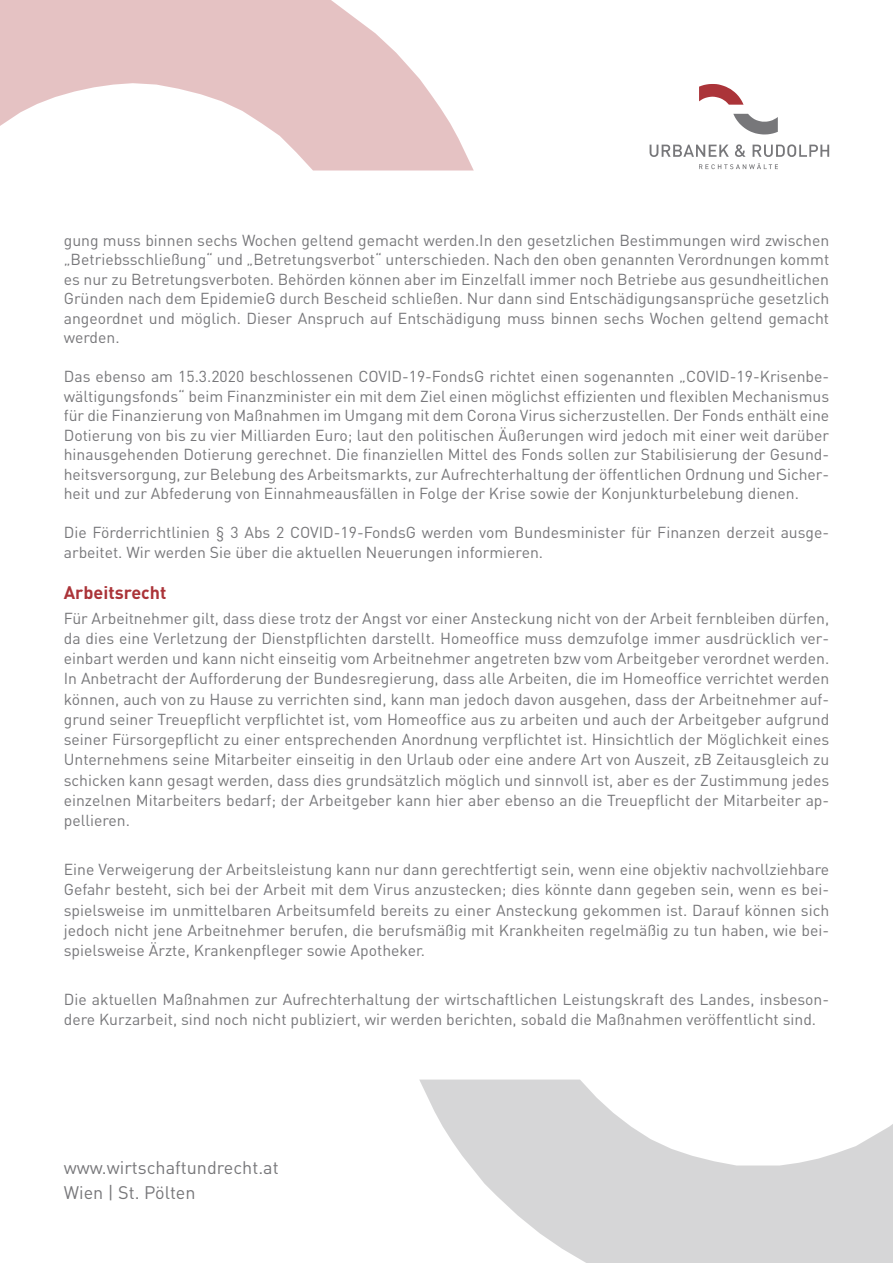
<style>
.page{position:relative;width:893px;height:1263px;background:#fff}
.page>*{position:absolute;margin:0;border:0;box-sizing:border-box;transform-origin:0 0}
.t1{font:18px/25.2px "DIN Pro";color:#77777a}
.t2{font:700 18px "DIN Pro";color:#ab3439}
.t3{font:15.75px/20.2px "DIN Pro";color:#77777a;text-align:justify}
</style>
<div class="page">
<svg style="left:0;top:0;width:474px;height:171px;fill:#e5c2c3"></svg>
<svg style="left:419px;top:1079px;width:474px;height:184px;fill:#d6d6d7"></svg>
<svg style="left:733px;top:114px;width:45px;height:20px"></svg>
<svg style="left:699px;top:84px;width:45px;height:21px"></svg>
<svg style="left:650px;top:145px;width:79px;height:12px"></svg>
<svg style="left:735px;top:144px;width:11px;height:13px"></svg>
<svg style="left:753px;top:144px;width:76px;height:13px"></svg>
<svg style="left:699px;top:163px;width:79px;height:6px"></svg>
<p class="t3" style="left:64px;top:230px;width:767px;line-height:19.5px">gung muss binnen sechs Wochen geltend gemacht werden.In den gesetzlichen Bestimmungen wird zwischen „Betriebsschließung“ und „Betretungsverbot“ unterschieden. Nach den oben genannten Verordnungen kommt es nur zu Betretungsverboten. Behörden können aber im Einzelfall immer noch Betriebe aus gesundheitlichen Gründen nach dem EpidemieG durch Bescheid schließen. Nur dann sind Entschädigungsansprüche gesetzlich angeordnet und möglich. Dieser Anspruch auf Entschädigung muss binnen sechs Wochen geltend gemacht werden.</p>
<p class="t3" style="left:64px;top:366px;width:767px;line-height:19.5px">Das ebenso am 15.3.2020 beschlossenen COVID-19-FondsG richtet einen sogenannten „COVID-19-Krisenbe&shy;wältigungsfonds“ beim Finanzminister ein mit dem Ziel einen möglichst effizienten und flexiblen Mechanismus für die Finanzierung von Maßnahmen im Umgang mit dem Corona Virus sicherzustellen. Der Fonds enthält eine Dotierung von bis zu vier Milliarden Euro; laut den politischen Äußerungen wird jedoch mit einer weit darüber hinausgehenden Dotierung gerechnet. Die finanziellen Mittel des Fonds sollen zur Stabilisierung der Gesund&shy;heitsversorgung, zur Belebung des Arbeitsmarkts, zur Aufrechterhaltung der öffentlichen Ordnung und Sicher&shy;heit und zur Abfederung von Einnahmeausfällen in Folge der Krise sowie der Konjunkturbelebung dienen.</p>
<p class="t3" style="left:64px;top:522px;width:767px;line-height:19.5px">Die Förderrichtlinien § 3 Abs 2 COVID-19-FondsG werden vom Bundesminister für Finanzen derzeit ausge&shy;arbeitet. Wir werden Sie über die aktuellen Neuerungen informieren.</p>
<p class="t2" style="left:64px;top:580px;width:104px">Arbeitsrecht</p>
<p class="t3" style="left:64px;top:607px;width:767px">Für Arbeitnehmer gilt, dass diese trotz der Angst vor einer Ansteckung nicht von der Arbeit fernbleiben dürfen, da dies eine Verletzung der Dienstpflichten darstellt. Homeoffice muss demzufolge immer ausdrücklich ver&shy;einbart werden und kann nicht einseitig vom Arbeitnehmer angetreten bzw vom Arbeitgeber verordnet werden.<br>In Anbetracht der Aufforderung der Bundesregierung, dass alle Arbeiten, die im Homeoffice verrichtet werden können, auch von zu Hause zu verrichten sind, kann man jedoch davon ausgehen, dass der Arbeitnehmer auf&shy;grund seiner Treuepflicht verpflichtet ist, vom Homeoffice aus zu arbeiten und auch der Arbeitgeber aufgrund seiner Fürsorgepflicht zu einer entsprechenden Anordnung verpflichtet ist. Hinsichtlich der Möglichkeit eines Unternehmens seine Mitarbeiter einseitig in den Urlaub oder eine andere Art von Auszeit, zB Zeitausgleich zu schicken kann gesagt werden, dass dies grundsätzlich möglich und sinnvoll ist, aber es der Zustimmung jedes einzelnen Mitarbeiters bedarf; der Arbeitgeber kann hier aber ebenso an die Treuepflicht der Mitarbeiter ap&shy;pellieren.</p>
<p class="t3" style="left:64px;top:859px;width:767px">Eine Verweigerung der Arbeitsleistung kann nur dann gerechtfertigt sein, wenn eine objektiv nachvollziehbare Gefahr besteht, sich bei der Arbeit mit dem Virus anzustecken; dies könnte dann gegeben sein, wenn es bei&shy;spielsweise im unmittelbaren Arbeitsumfeld bereits zu einer Ansteckung gekommen ist. Darauf können sich jedoch nicht jene Arbeitnehmer berufen, die berufsmäßig mit Krankheiten regelmäßig zu tun haben, wie bei&shy;spielsweise Ärzte, Krankenpfleger sowie Apotheker.</p>
<p class="t3" style="left:64px;top:989px;width:767px">Die aktuellen Maßnahmen zur Aufrechterhaltung der wirtschaftlichen Leistungskraft des Landes, insbeson&shy;dere Kurzarbeit, sind noch nicht publiziert, wir werden berichten, sobald die Maßnahmen veröffentlicht sind.</p>
<p class="t1" style="left:64px;top:1154px;width:216px">www.wirtschaftundrecht.at<br>Wien | St. Pölten</p>
</div>
